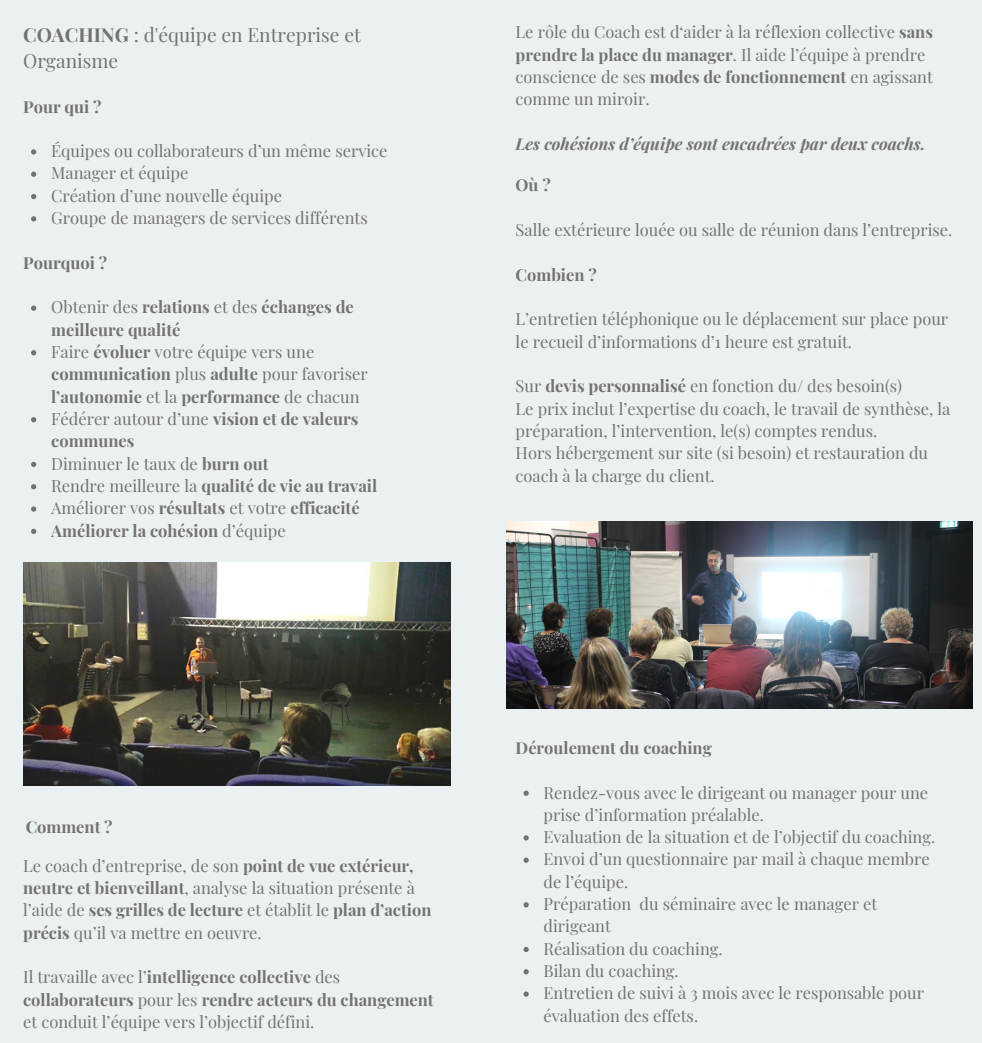
<style>
.page{position:relative;width:982px;height:1043px;background:#fff}
.page>*{position:absolute;margin:0;border:0;box-sizing:border-box;transform-origin:0 0}
.t1{font:19.25px/26.2px "Playfair Display";color:#737373}
.t2{font:16.45px/22.2px "Playfair Display";color:#737373}
.t3{font:700 16.45px/22.2px "Playfair Display";color:#737373}
.t4{font:italic 700 16.45px "Playfair Display";color:#737373}
.s1{font-weight:700}
.s2{font-weight:400}
</style>
<div class="page">
<div style="left:0;top:0;width:981px;height:1042px;background:#ebf0f3"></div>
<img style="left:23px;top:562px;width:428px;height:223px">
<svg style="left:31px;top:149px;width:5px;height:5px"></svg>
<svg style="left:31px;top:171px;width:5px;height:6px"></svg>
<svg style="left:31px;top:194px;width:5px;height:5px"></svg>
<svg style="left:31px;top:216px;width:5px;height:5px"></svg>
<svg style="left:31px;top:305px;width:5px;height:6px"></svg>
<svg style="left:31px;top:350px;width:5px;height:5px"></svg>
<svg style="left:31px;top:417px;width:5px;height:5px"></svg>
<svg style="left:31px;top:461px;width:5px;height:6px"></svg>
<svg style="left:31px;top:484px;width:5px;height:5px"></svg>
<svg style="left:31px;top:506px;width:5px;height:5px"></svg>
<svg style="left:31px;top:528px;width:5px;height:6px"></svg>
<svg style="left:523px;top:790px;width:6px;height:5px"></svg>
<svg style="left:523px;top:835px;width:6px;height:5px"></svg>
<svg style="left:523px;top:857px;width:6px;height:5px"></svg>
<svg style="left:523px;top:902px;width:6px;height:5px"></svg>
<svg style="left:523px;top:946px;width:6px;height:5px"></svg>
<svg style="left:523px;top:969px;width:6px;height:5px"></svg>
<svg style="left:523px;top:991px;width:6px;height:5px"></svg>
<img style="left:507px;top:521px;width:466px;height:187px">
<p class="t1" style="left:23px;top:21px;width:339px"><span class="s1">COACHING</span> : d'équipe en Entreprise et<br>Organisme</p>
<p class="t3" style="left:23px;top:94px;width:80px">Pour qui ?</p>
<p class="t2" style="left:51px;top:139px;width:338px">Équipes ou collaborateurs d’un même service</p>
<p class="t2" style="left:51px;top:161px;width:139px">Manager et équipe</p>
<p class="t2" style="left:51px;top:184px;width:232px">Création d’une nouvelle équipe</p>
<p class="t2" style="left:51px;top:206px;width:318px">Groupe de managers de services différents</p>
<p class="t3" style="left:23px;top:251px;width:85px">Pourquoi ?</p>
<p class="t3" style="left:51px;top:295px;width:304px"><span class="s2">Obtenir des</span> relations <span class="s2">et des</span> échanges de meilleure qualité</p>
<p class="t2" style="left:51px;top:340px;width:318px">Faire <span class="s1">évoluer</span> votre équipe vers une <span class="s1">communication</span> plus <span class="s1">adulte</span> pour favoriser <span class="s1">l’autonomie</span> et la <span class="s1">performance</span> de chacun</p>
<p class="t3" style="left:51px;top:407px;width:309px"><span class="s2">Fédérer autour d’une</span> vision et de valeurs communes</p>
<p class="t2" style="left:51px;top:451px;width:219px">Diminuer le taux de <span class="s1">burn out</span></p>
<p class="t3" style="left:51px;top:474px;width:327px"><span class="s2">Rendre meilleure la</span> qualité de vie au travail</p>
<p class="t2" style="left:51px;top:496px;width:310px">Améliorer vos <span class="s1">résultats</span> et votre <span class="s1">efficacité</span></p>
<p class="t3" style="left:51px;top:518px;width:236px">Améliorer la cohésion <span class="s2">d’équipe</span></p>
<p class="t3" style="left:26px;top:814px;width:88px">Comment ?</p>
<p class="t2" style="left:23px;top:853px;width:410px">Le coach d’entreprise, de son <span class="s1">point de vue extérieur, neutre et bienveillant</span>, analyse la situation présente à l’aide de <span class="s1">ses grilles de lecture</span> et établit le <span class="s1">plan d’action précis</span> qu’il va mettre en oeuvre.</p>
<p class="t2" style="left:23px;top:964px;width:412px">Il travaille avec l’<span class="s1">intelligence collective</span> des <span class="s1">collaborateurs</span> pour les <span class="s1">rendre acteurs du changement </span>et conduit l’équipe vers l’objectif défini.</p>
<p class="t2" style="left:516px;top:20px;width:419px">Le rôle du Coach est d‘aider à la réflexion collective <span class="s1">sans prendre la place du manager</span>. Il aide l’équipe à prendre conscience de ses <span class="s1">modes de fonctionnement</span> en agissant comme un miroir.</p>
<p class="t4" style="left:516px;top:132px;width:411px">Les cohésions d’équipe sont encadrées par deux coachs.</p>
<p class="t3" style="left:516px;top:173px;width:37px">Où ?</p>
<p class="t2" style="left:516px;top:218px;width:438px">Salle extérieure louée ou salle de réunion dans l’entreprise.</p>
<p class="t3" style="left:516px;top:263px;width:83px">Combien ?</p>
<p class="t2" style="left:516px;top:307px;width:434px">L’entretien téléphonique ou le déplacement sur place pour le recueil d’informations d’1 heure est gratuit.</p>
<p class="t2" style="left:516px;top:374px;width:388px">Sur <span class="s1">devis personnalisé</span> en fonction du/ des besoin(s)</p>
<p class="t2" style="left:516px;top:396px;width:436px">Le prix inclut l’expertise du coach, le travail de synthèse, la préparation, l’intervention, le(s) comptes rendus.</p>
<p class="t2" style="left:516px;top:441px;width:414px">Hors hébergement sur site (si besoin) et restauration du coach à la charge du client.</p>
<p class="t3" style="left:516px;top:735px;width:198px">Déroulement du coaching</p>
<p class="t2" style="left:543px;top:780px;width:386px">Rendez-vous avec le dirigeant ou manager pour une prise d’information préalable.</p>
<p class="t2" style="left:543px;top:824px;width:393px">Evaluation de la situation et de l’objectif du coaching.</p>
<p class="t2" style="left:543px;top:847px;width:388px">Envoi d’un questionnaire par mail à chaque membre de l’équipe.</p>
<p class="t2" style="left:543px;top:891px;width:335px">Préparation du séminaire avec le manager et dirigeant</p>
<p class="t2" style="left:543px;top:936px;width:181px">Réalisation du coaching.</p>
<p class="t2" style="left:543px;top:958px;width:137px">Bilan du coaching.</p>
<p class="t2" style="left:543px;top:981px;width:382px">Entretien de suivi à 3 mois avec le responsable pour évaluation des effets.</p>
</div>
